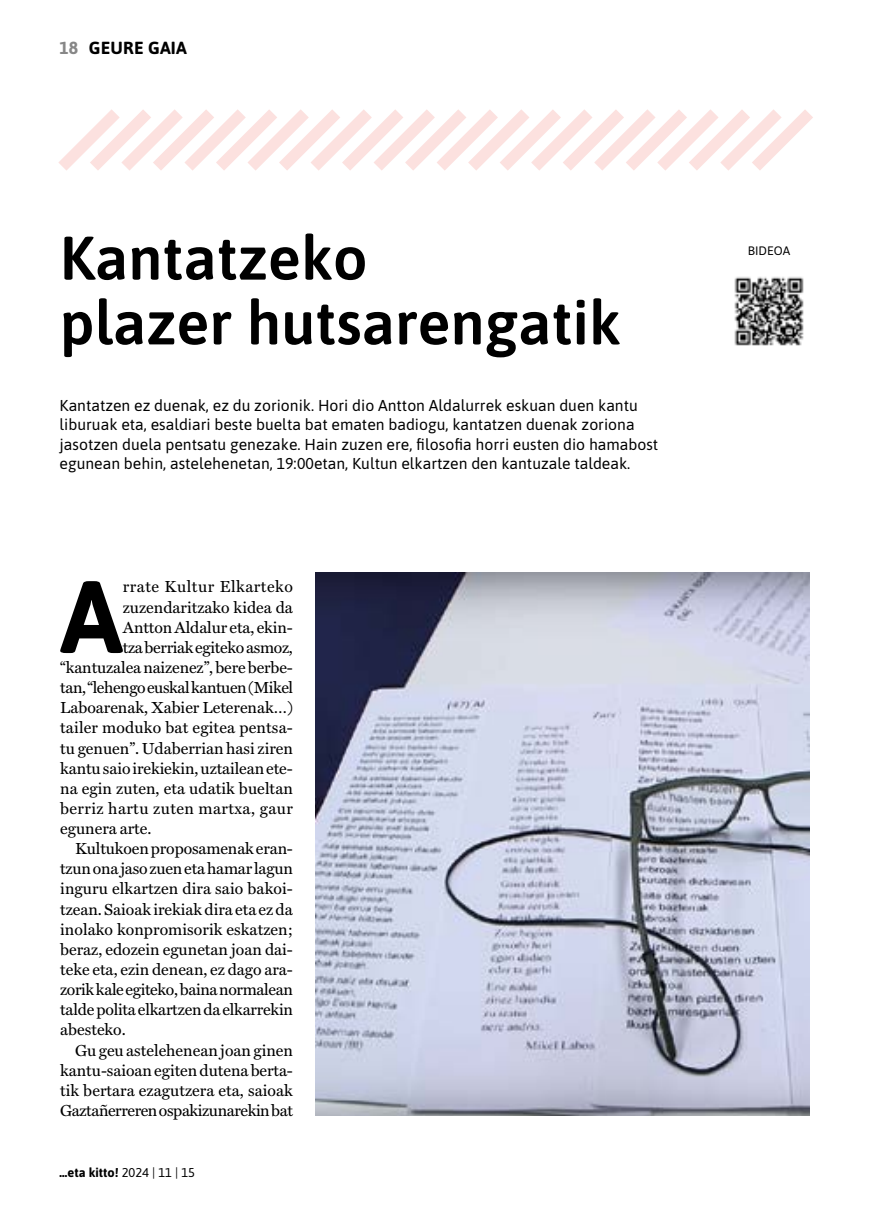
<style>
.page{position:relative;width:869px;height:1216px;background:#fff}
.page>*{position:absolute;margin:0;border:0;box-sizing:border-box;transform-origin:0 0}
.t1{font:700 102.02px "Asap";color:#000}
.t2{font:600 61.25px/64.8px "Asap";color:#000}
.t3{font:700 17.5px "Asap";letter-spacing:.01em;color:#000}
.t4{font:16.1px "Miller Text Roman";color:#000}
.t5{font:16.1px "Miller Text Roman";letter-spacing:-.025em;color:#000}
.t6{font:16.1px "Miller Text Roman";letter-spacing:-.02em;color:#000}
.t7{font:16.1px "Miller Text Roman";letter-spacing:.025em;color:#000}
.t8{font:16.1px "Miller Text Roman";letter-spacing:.035em;color:#000}
.t9{font:15.75px/19.2px "Asap";color:#000}
.t10{font:700 12.78px "Asap";color:#000}
.t11{font:12.25px "Asap";color:#000}
.s1{color:#878787}
.s2{font-weight:400}
</style>
<div class="page">
<svg style="left:58px;top:109px;width:755px;height:62px"></svg>
<img style="left:734px;top:277px;width:70px;height:69px">
<img style="left:315px;top:572px;width:494px;height:543px">
<p class="t3" style="left:60px;top:36px;width:129px"><span class="s1">18</span> GEURE GAIA</p>
<h2 class="t2" style="left:60px;top:223px;width:562px">Kantatzeko<br>plazer hutsarengatik</h2>
<p class="t9" style="left:60px;top:395px;width:600px">Kantatzen ez duenak, ez du zorionik. Hori dio Antton Aldalurrek eskuan duen kantu liburuak eta, esaldiari beste buelta bat ematen badiogu, kantatzen duenak zoriona jasotzen duela pentsatu genezake. Hain zuzen ere, filosofia horri eusten dio hamabost egunean behin, astelehenetan, 19:00etan, Kultun elkartzen den kantuzale taldeak.</p>
<h1 class="t1" style="left:60px;top:544px;width:64px">A</h1>
<p class="t8" style="left:123px;top:577px;width:172px">rrate Kultur Elkarteko</p>
<p class="t4" style="left:123px;top:597px;width:171px">zuzendaritzako kidea da</p>
<p class="t4" style="left:123px;top:617px;width:171px">Antton Aldalur eta, ekin-</p>
<p class="t6" style="left:123px;top:637px;width:171px">tza berriak egiteko asmoz,</p>
<p class="t4" style="left:60px;top:658px;width:234px">“kantuzalea naizenez”, bere berbe-</p>
<p class="t5" style="left:60px;top:678px;width:234px">tan, “lehengo euskal kantuen (Mikel</p>
<p class="t4" style="left:60px;top:698px;width:234px">Laboarenak, Xabier Leterenak…)</p>
<p class="t4" style="left:60px;top:718px;width:234px">tailer moduko bat egitea pentsa-</p>
<p class="t4" style="left:60px;top:738px;width:234px">tu genuen”. Udaberrian hasi ziren</p>
<p class="t4" style="left:60px;top:758px;width:234px">kantu saio irekiekin, uztailean ete-</p>
<p class="t4" style="left:60px;top:778px;width:234px">na egin zuten, eta udatik bueltan</p>
<p class="t7" style="left:60px;top:798px;width:234px">berriz hartu zuten martxa, gaur</p>
<p class="t4" style="left:60px;top:819px;width:93px">egunera arte.</p>
<p class="t4" style="left:75px;top:839px;width:219px">Kultukoen proposamenak eran-</p>
<p class="t4" style="left:60px;top:859px;width:234px">tzun ona jaso zuen eta hamar lagun</p>
<p class="t4" style="left:60px;top:879px;width:234px">inguru elkartzen dira saio bakoi-</p>
<p class="t4" style="left:60px;top:899px;width:234px">tzean. Saioak irekiak dira eta ez da</p>
<p class="t4" style="left:60px;top:919px;width:234px">inolako konpromisorik eskatzen;</p>
<p class="t4" style="left:60px;top:939px;width:234px">beraz, edozein egunetan joan dai-</p>
<p class="t4" style="left:60px;top:959px;width:234px">teke eta, ezin denean, ez dago ara-</p>
<p class="t6" style="left:60px;top:980px;width:234px">zorik kale egiteko, baina normalean</p>
<p class="t4" style="left:60px;top:1000px;width:234px">talde polita elkartzen da elkarrekin</p>
<p class="t4" style="left:60px;top:1020px;width:67px">abesteko.</p>
<p class="t4" style="left:75px;top:1040px;width:219px">Gu geu astelehenean joan ginen</p>
<p class="t4" style="left:60px;top:1060px;width:234px">kantu-saioan egiten dutena berta-</p>
<p class="t4" style="left:60px;top:1080px;width:234px">tik bertara ezagutzera eta, saioak</p>
<p class="t5" style="left:60px;top:1100px;width:234px">Gaztañerreren ospakizunarekin bat</p>
<p class="t10" style="left:60px;top:1162px;width:137px">…eta kitto! <span class="s2">2024 | 11 | 15</span></p>
<p class="t11" style="left:747px;top:243px;width:44px">BIDEOA</p>
</div>
